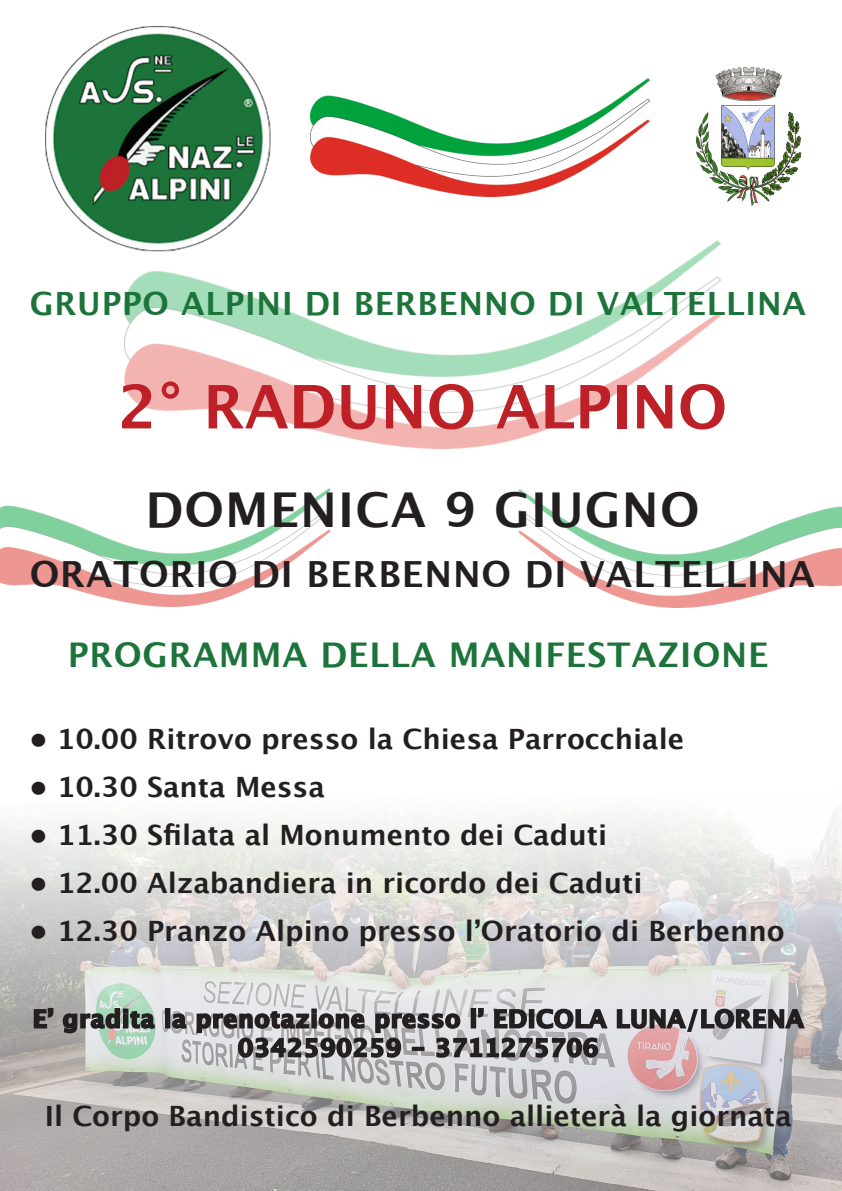
<style>
.page{position:relative;width:842px;height:1191px;background:#fff}
.page>*{position:absolute;margin:0;border:0;box-sizing:border-box;transform-origin:0 0}
.t1{font:700 60px "Lucida Grande";color:#bd2027}
.t2{font:700 48px "Lucida Grande";letter-spacing:.025em;color:#231f20}
.t3{font:700 36px "Lucida Grande";letter-spacing:.025em;color:#231f20}
.t4{font:700 34px "Lucida Grande";letter-spacing:.025em;color:#1c743a}
.t5{font:700 32px "Lucida Grande";letter-spacing:.025em;color:#1c743a}
.t6{font:700 28px "Lucida Grande";color:#231f20}
.t7{font:700 24px/28.8px "Lucida Grande";letter-spacing:.025em;color:#231f20;text-align:center}
</style>
<div class="page">
<img style="left:518px;top:489px;width:324px;height:119px">
<img style="left:0;top:488px;width:330px;height:119px">
<img style="left:0;top:814px;width:842px;height:376px">
<img style="left:125px;top:240px;width:595px;height:208px">
<img style="left:45px;top:26px;width:246px;height:244px">
<img style="left:310px;top:78px;width:340px;height:119px">
<img style="left:695px;top:67px;width:107px;height:139px">
<svg style="left:33px;top:1007px;width:21px;height:22px"></svg>
<svg style="left:61px;top:1007px;width:95px;height:27px;background:#828d85"></svg>
<div style="left:165px;top:1008px;width:5px;height:20px;border:2px solid #231f20"></div>
<svg style="left:171px;top:1012px;width:17px;height:18px"></svg>
<svg style="left:616px;top:1007px;width:190px;height:26px;background:#979397"></svg>
<svg style="left:196px;top:1007px;width:413px;height:51px;background:#9a999b"></svg>
<p class="t5" style="left:30px;top:277px;width:778px">GRUPPO ALPINI DI BERBENNO DI VALTELLINA</p>
<p class="t1" style="left:118px;top:358px;width:611px">2° RADUNO ALPINO</p>
<p class="t2" style="left:145px;top:470px;width:556px">DOMENICA 9 GIUGNO</p>
<p class="t3" style="left:30px;top:544px;width:787px">ORATORIO DI BERBENNO DI VALTELLINA</p>
<p class="t4" style="left:68px;top:627px;width:702px">PROGRAMMA DELLA MANIFESTAZIONE</p>
<p class="t6" style="left:30px;top:716px;width:656px">• 10.00 Ritrovo presso la Chiesa Parrocchiale</p>
<p class="t6" style="left:30px;top:764px;width:297px">• 10.30 Santa Messa</p>
<p class="t6" style="left:30px;top:812px;width:579px">• 11.30 Sfilata al Monumento dei Caduti</p>
<p class="t6" style="left:30px;top:860px;width:614px">• 12.00 Alzabandiera in ricordo dei Caduti</p>
<p class="t6" style="left:30px;top:908px;width:756px">• 12.30 Pranzo Alpino presso l’Oratorio di Berbenno</p>
<p class="t7" style="left:33px;top:1004px;width:773px">E’ gradita la prenotazione presso l’ EDICOLA LUNA/LORENA<br>0342590259 - 3711275706</p>
<p class="t6" style="left:45px;top:1093px;width:748px">Il Corpo Bandistico di Berbenno allieterà la giornata</p>
</div>
